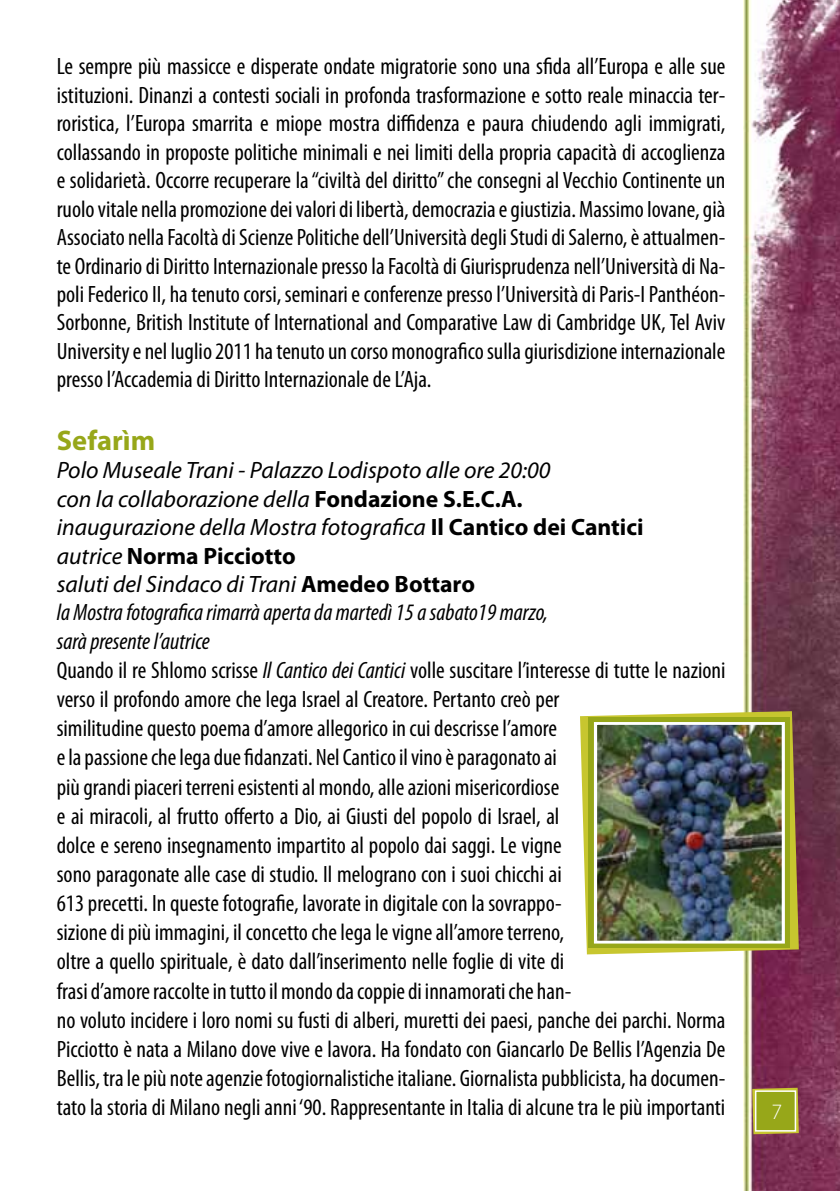
<style>
.page{position:relative;width:840px;height:1191px;background:#fff}
.page>*{position:absolute;margin:0;border:0;box-sizing:border-box;transform-origin:0 0}
.t1{font:700 28.4px "Myriad Pro";color:#97a719}
.t2{font:condensed 23.6px/29px "Myriad Pro";color:#000;text-align:justify}
.t3{font:300 22px "Myriad Pro";color:#fff}
.s1{font-style:italic;font-stretch:normal}
.s2{font-weight:700;font-stretch:normal}
.s3{font-style:italic}
</style>
<div class="page">
<img style="left:743px;top:0;width:96px;height:1191px">
<svg style="left:751px;top:1087px;width:47px;height:47px"></svg>
<div style="left:754px;top:1090px;width:41px;height:41px;background:#97a719;border:2px solid #fff"></div>
<svg style="left:580px;top:711px;width:218px;height:243px;fill:#c7c62f"></svg>
<div style="left:588px;top:717px;width:201px;height:231px;background:#97a719"></div>
<img style="left:597px;top:726px;width:183px;height:213px">
<div style="left:593px;top:722px;width:191px;height:221px;border:3px solid #fff"></div>
<p class="t2" style="left:57px;top:52px;width:670px;line-height:28.4px">Le sempre più massicce e disperate ondate migratorie sono una sfida all’Europa e alle sue istituzioni. Dinanzi a contesti sociali in profonda trasformazione e sotto reale minaccia ter&shy;roristica, l’Europa smarrita e miope mostra diffidenza e paura chiudendo agli immigrati, collassando in proposte politiche minimali e nei limiti della propria capacità di accoglienza e solidarietà. Occorre recuperare la “civiltà del diritto” che consegni al Vecchio Continente un ruolo vitale nella promozione dei valori di libertà, democrazia e giustizia. Massimo Iovane, già Associato nella Facoltà di Scienze Politiche dell’Università degli Studi di Salerno, è attualmen&shy;te Ordinario di Diritto Internazionale presso la Facoltà di Giurisprudenza nell’Università di Na&shy;poli Federico II, ha tenuto corsi, seminari e conferenze presso l’Università di Paris-I Panthéon-Sorbonne, British Institute of International and Comparative Law di Cambridge UK, Tel Aviv University e nel luglio 2011 ha tenuto un corso monografico sulla giurisdizione internazionale presso l’Accademia di Diritto Internazionale de L’Aja.</p>
<p class="t1" style="left:57px;top:422px;width:100px">Sefarìm</p>
<p class="t2" style="left:57px;top:455px;width:670px;text-align:left"><span class="s1">Polo Museale Trani - Palazzo Lodispoto alle ore 20:00<br>con la collaborazione della</span> <span class="s2">Fondazione S.E.C.A.<br></span><span class="s1">inaugurazione della Mostra fotografica</span> <span class="s2">Il Cantico dei Cantici<br></span><span class="s1">autrice</span> <span class="s2">Norma Picciotto<br></span><span class="s1">saluti del Sindaco di Trani</span> <span class="s2">Amedeo Bottaro<br></span><span class="s3">la Mostra fotografica rimarrà aperta da martedì 15 a sabato19 marzo,<br>sarà presente l’autrice<br></span>Quando il re Shlomo scrisse <span class="s3">Il Cantico dei Cantici</span> volle suscitare l’interesse di tutte le nazioni verso il profondo amore che lega Israel al Creatore. Pertanto creò per<br>similitudine questo poema d’amore allegorico in cui descrisse l’amore<br>e la passione che lega due fidanzati. Nel Cantico il vino è paragonato ai<br>più grandi piaceri terreni esistenti al mondo, alle azioni misericordiose<br>e ai miracoli, al frutto offerto a Dio, ai Giusti del popolo di Israel, al<br>dolce e sereno insegnamento impartito al popolo dai saggi. Le vigne<br>sono paragonate alle case di studio. Il melograno con i suoi chicchi ai<br>613 precetti. In queste fotografie, lavorate in digitale con la sovrappo-<br>sizione di più immagini, il concetto che lega le vigne all’amore terreno,<br>oltre a quello spirituale, è dato dall’inserimento nelle foglie di vite di<br>frasi d’amore raccolte in tutto il mondo da coppie di innamorati che han-<br>no voluto incidere i loro nomi su fusti di alberi, muretti dei paesi, panche dei parchi. Norma Picciotto è nata a Milano dove vive e lavora. Ha fondato con Giancarlo De Bellis l’Agenzia De Bellis, tra le più note agenzie fotogiornalistiche italiane. Giornalista pubblicista, ha documen&shy;tato la storia di Milano negli anni ‘90. Rappresentante in Italia di alcune tra le più importanti</p>
<p class="t3" style="left:770px;top:1099px;width:12px">7</p>
</div>
